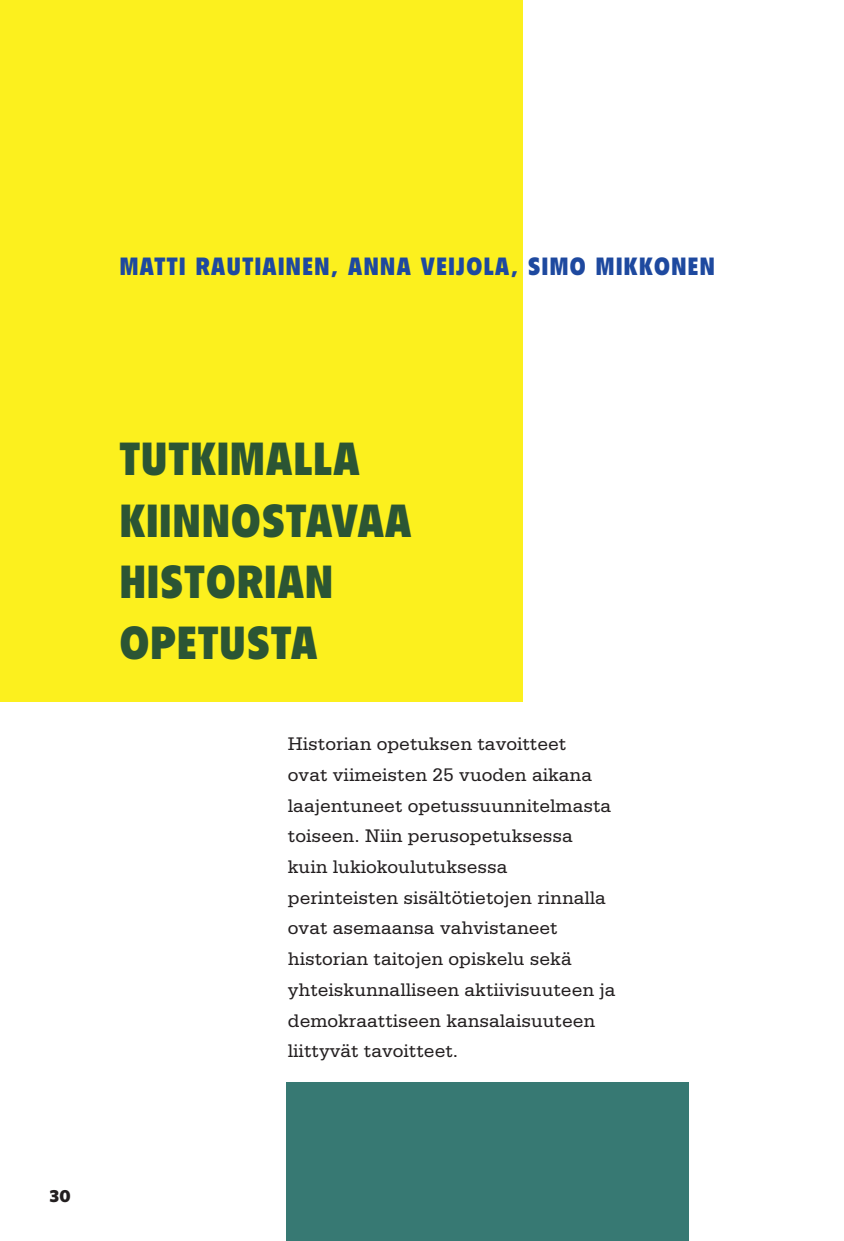
<style>
.page{position:relative;width:844px;height:1241px;background:#fff}
.page>*{position:absolute;margin:0;border:0;box-sizing:border-box;transform-origin:0 0}
.t1{font:900 condensed 45.5px/61.2px "Flyer";letter-spacing:.03em;color:#2b5534}
.t2{font:900 condensed 24.5px "Flyer";letter-spacing:.06em;color:#1e499f}
.t3{font:19.25px/30.8px "Serifa";color:#231f20}
.t4{font:900 17.5px "Whitney";color:#231f20}
</style>
<div class="page">
<div style="left:286px;top:1081px;width:402px;height:159px;background:#377973"></div>
<div style="left:0;top:0;width:523px;height:701px;background:#fcf01e"></div>
<p class="t2" style="left:120px;top:252px;width:596px">MATTI RAUTIAINEN, ANNA VEIJOLA, SIMO MIKKONEN</p>
<h1 class="t1" style="left:120px;top:429px;width:293px">TUTKIMALLA<br>KIINNOSTAVAA<br>HISTORIAN<br>OPETUSTA</h1>
<p class="t3" style="left:288px;top:728px;width:329px">Historian opetuksen tavoitteet<br>ovat viimeisten 25 vuoden aikana laajentuneet opetussuunnitelmasta toiseen. Niin perusopetuksessa kuin lukiokoulutuksessa perinteisten sisältötietojen rinnalla ovat asemaansa vahvistaneet historian taitojen opiskelu sekä yhteiskunnalliseen aktiivisuuteen ja demokraattiseen kansalaisuuteen liittyvät tavoitteet.</p>
<p class="t4" style="left:50px;top:1184px;width:22px">30</p>
</div>
